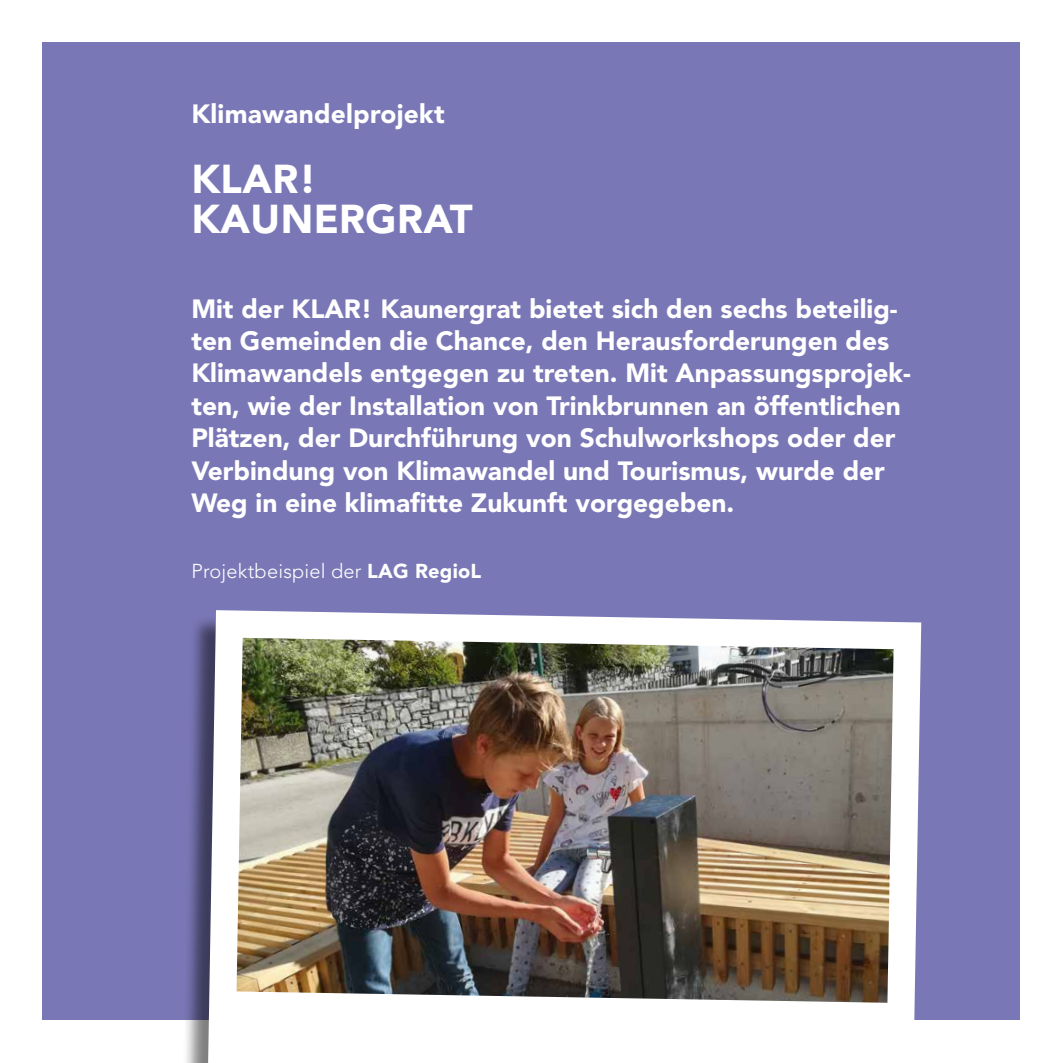
<style>
.page{position:relative;width:1063px;height:1063px;background:#fff}
.page>*{position:absolute;margin:0;border:0;box-sizing:border-box;transform-origin:0 0}
.t1{font:900 40px/40px "Avenir LT Std";letter-spacing:.01em;color:#fff}
.t2{font:900 26.25px/32.5px "Avenir LT Std";color:#fff}
.t3{font:300 20px "Avenir LT Std";letter-spacing:.01em;color:#fff}
.s1{font-weight:900}
</style>
<div class="page">
<div style="left:43px;top:43px;width:977px;height:977px;background:#7a77b6"></div>
<div style="left:180px;top:614px;width:739px;height:449px;background:#000;opacity:.5"></div>
<svg style="left:208px;top:610px;width:713px;height:453px;fill:#fff"></svg>
<img style="left:237px;top:638px;width:657px;height:365px">
<p class="t2" style="left:191px;top:97px;width:255px">Klimawandelprojekt</p>
<h1 class="t1" style="left:191px;top:159px;width:283px">KLAR!<br>KAUNERGRAT</h1>
<p class="t2" style="left:191px;top:292px;width:721px">Mit der KLAR! Kaunergrat bietet sich den sechs beteilig&shy;ten Gemeinden die Chance, den Herausforderungen des Klimawandels entgegen zu treten. Mit Anpassungsprojek&shy;ten, wie der Installation von Trinkbrunnen an öffentlichen Plätzen, der Durchführung von Schulworkshops oder der Verbindung von Klimawandel und Tourismus, wurde der Weg in eine klimafitte Zukunft vorgegeben.</p>
<p class="t3" style="left:191px;top:559px;width:291px">Projektbeispiel der <span class="s1">LAG RegioL</span></p>
</div>
